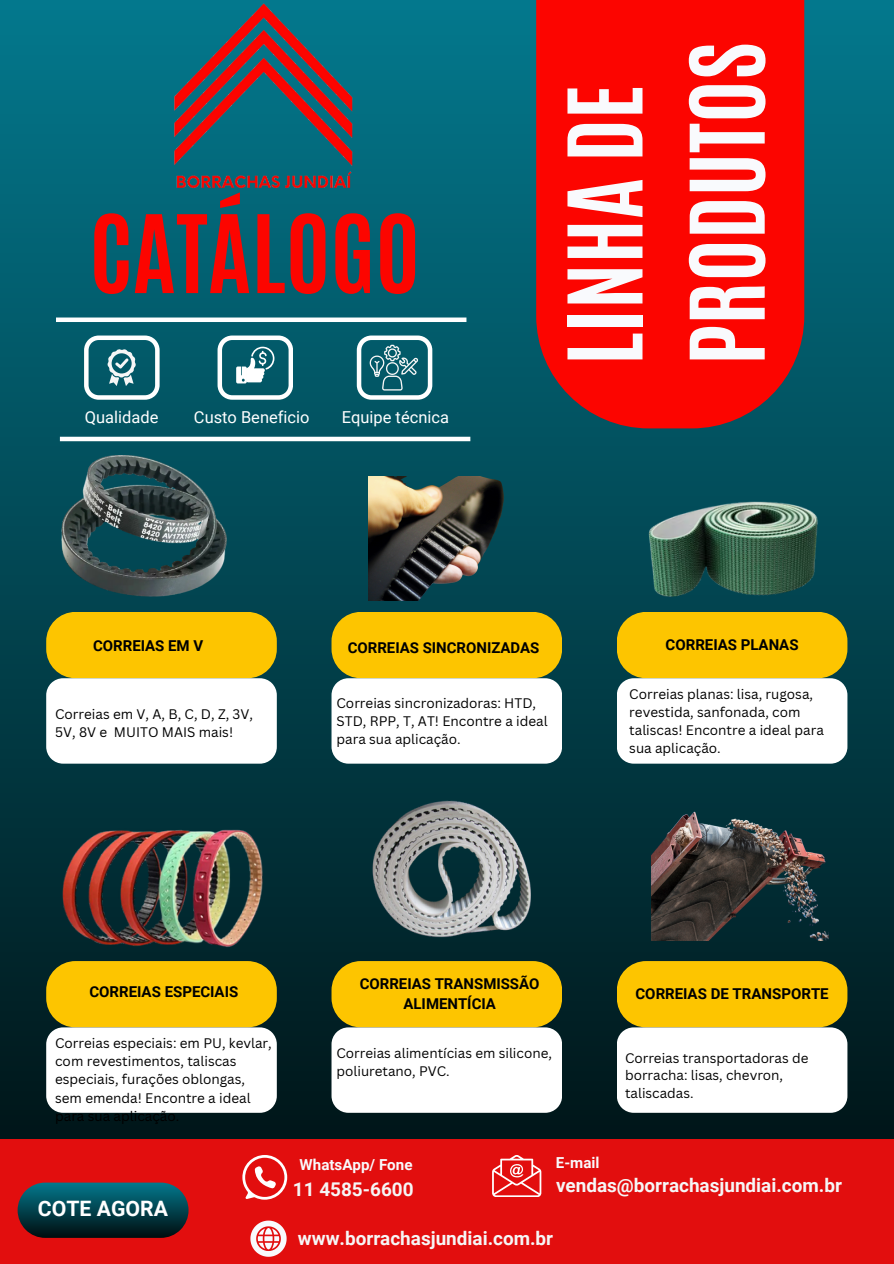
<style>
.page{position:relative;width:894px;height:1264px;background:#fff}
.page>*{position:absolute;margin:0;border:0;box-sizing:border-box;transform-origin:0 0}
.t1{font:700 91.8px "Antonio";color:#fc0500}
.t2{font:700 87.15px/122.1px "Antonio";color:#f9fafd}
.t3{font:700 21.3px "Roboto";color:#fff}
.t4{font:700 18.9px "Roboto";color:#f6f6f6}
.t5{font:16.5px "Roboto";color:#fff}
.t6{font:700 15.15px "Roboto";color:#f9fafd}
.t7{font:700 15px/20.2px "Roboto";color:#000;text-align:center}
.t8{font:13.5px/18px "Canva Sans";color:#000}
</style>
<div class="page">
<div style="left:0;top:0;width:893px;height:1263px;background:linear-gradient(to bottom,#03788d,#010c0d)"></div>
<div style="left:536px;top:0;width:268px;height:428px;background:#fc0500"></div>
<img style="left:62px;top:456px;width:173px;height:144px">
<img style="left:368px;top:476px;width:186px;height:124px">
<img style="left:617px;top:467px;width:229px;height:133px">
<img style="left:46px;top:769px;width:224px;height:186px">
<img style="left:352px;top:795px;width:190px;height:145px">
<img style="left:651px;top:776px;width:177px;height:164px">
<div style="left:56px;top:317px;width:410px;height:5px;background:#fff"></div>
<hr style="left:60px;top:437px;width:410px;height:4px;background:#fff">
<svg style="left:84px;top:335px;width:75px;height:64px"></svg>
<svg style="left:217px;top:335px;width:76px;height:64px"></svg>
<div style="left:0;top:1139px;width:893px;height:124px;background:#e20e0e"></div>
<svg style="left:18px;top:1182px;width:170px;height:55px;background:#113f49"></svg>
<svg style="left:250px;top:1220px;width:36px;height:36px"></svg>
<img style="left:171px;top:3px;width:185px;height:186px">
<svg style="left:356px;top:335px;width:76px;height:64px"></svg>
<svg style="left:242px;top:1155px;width:45px;height:44px"></svg>
<svg style="left:492px;top:1155px;width:49px;height:41px"></svg>
<div style="left:46px;top:612px;width:231px;height:66px;background:#fdc500;border-radius:29px"></div>
<svg style="left:46px;top:678px;width:231px;height:85px"></svg>
<div style="left:331px;top:612px;width:231px;height:66px;background:#fdc500;border-radius:29px"></div>
<svg style="left:331px;top:678px;width:231px;height:85px"></svg>
<div style="left:616px;top:612px;width:231px;height:66px;background:#fdc500;border-radius:29px"></div>
<svg style="left:616px;top:678px;width:231px;height:85px"></svg>
<div style="left:46px;top:961px;width:231px;height:66px;background:#fdc500;border-radius:29px"></div>
<svg style="left:46px;top:1027px;width:231px;height:85px"></svg>
<div style="left:331px;top:961px;width:231px;height:66px;background:#fdc500;border-radius:29px"></div>
<svg style="left:331px;top:1027px;width:231px;height:85px"></svg>
<div style="left:616px;top:961px;width:231px;height:66px;background:#fdc500;border-radius:29px"></div>
<svg style="left:616px;top:1027px;width:231px;height:85px"></svg>
<p class="t1" style="left:89px;top:188px;width:332px">CATÁLOGO</p>
<h6 class="t5" style="left:85px;top:407px;width:75px">Qualidade</h6>
<h1 class="t5" style="left:194px;top:407px;width:117px">Custo Beneficio</h1>
<p class="t5" style="left:342px;top:407px;width:108px">Equipe técnica</p>
<p class="t2" style="left:544px;top:365px;width:324px;rotate:-90deg">LINHA DE<br>PRODUTOS</p>
<p class="t7" style="left:93px;top:635px;width:112px">CORREIAS EM V</p>
<h6 class="t7" style="left:347px;top:637px;width:193px">CORREIAS SINCRONIZADAS</h6>
<h6 class="t7" style="left:665px;top:634px;width:134px">CORREIAS PLANAS</h6>
<h4 class="t8" style="left:55px;top:704px;width:199px">Correias em V, A, B, C, D, Z, 3V,<br>5V, 8V e MUITO MAIS mais!</h4>
<p class="t8" style="left:336px;top:693px;width:212px">Correias sincronizadoras: HTD,<br>STD, RPP, T, AT! Encontre a ideal para sua aplicação.</p>
<h4 class="t8" style="left:629px;top:684px;width:196px">Correias planas: lisa, rugosa, revestida, sanfonada, com taliscas! Encontre a ideal para sua aplicação.</h4>
<h4 class="t7" style="left:89px;top:981px;width:150px">CORREIAS ESPECIAIS</h4>
<p class="t7" style="left:359px;top:973px;width:181px">CORREIAS TRANSMISSÃO<br>ALIMENTÍCIA</p>
<p class="t7" style="left:635px;top:983px;width:195px">CORREIAS DE TRANSPORTE</p>
<p class="t8" style="left:55px;top:1034px;width:218px">Correias especiais: em PU, kevlar, com revestimentos, taliscas especiais, furações oblongas, sem emenda! Encontre a ideal para sua aplicação.</p>
<p class="t8" style="left:336px;top:1043px;width:217px">Correias alimentícias em silicone, poliuretano, PVC.</p>
<h4 class="t8" style="left:625px;top:1048px;width:185px">Correias transportadoras de borracha: lisas, chevron, taliscadas.</h4>
<p class="t3" style="left:38px;top:1195px;width:132px">COTE AGORA</p>
<p class="t6" style="left:299px;top:1155px;width:114px">WhatsApp/ Fone</p>
<h1 class="t4" style="left:293px;top:1178px;width:122px">11 4585-6600</h1>
<p class="t6" style="left:555px;top:1153px;width:45px">E-mail</p>
<p class="t4" style="left:556px;top:1174px;width:287px">vendas@borrachasjundiai.com.br</p>
<p class="t4" style="left:298px;top:1227px;width:257px">www.borrachasjundiai.com.br</p>
</div>
